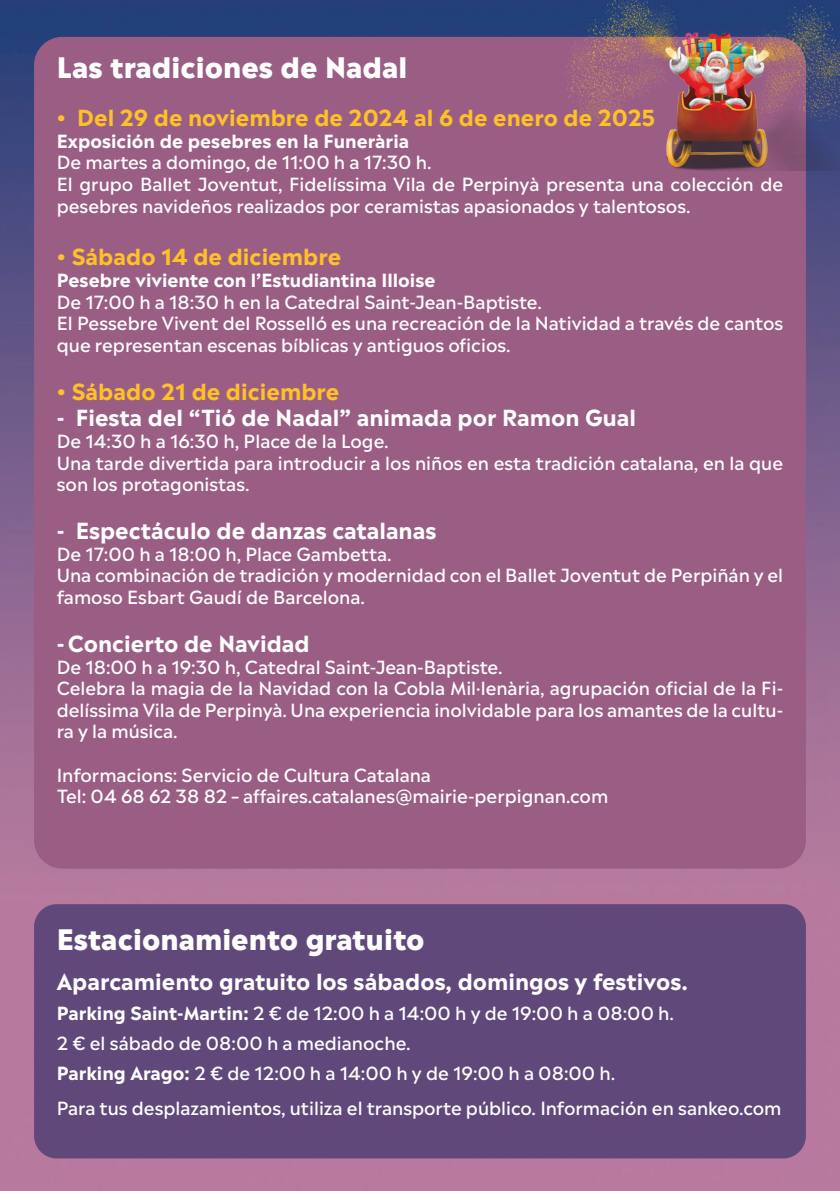
<style>
.page{position:relative;width:840px;height:1191px;background:#fff}
.page>*{position:absolute;margin:0;border:0;box-sizing:border-box;transform-origin:0 0}
.t1{font:800 28px "Madera";color:#fff}
.t2{font:700 22px "Madera";color:#fff}
.t3{font:700 22px "Madera";color:#fec128}
.t4{font:500 18px/21.6px "Madera";color:#fff}
.t5{font:700 18px "Madera";color:#fff}
.s1{font-weight:700}
</style>
<div class="page">
<img style="left:0;top:0;width:839px;height:1191px">
<div style="left:34px;top:904px;width:771px;height:254px;background:#60497a;border-radius:23px"></div>
<div style="left:34px;top:37px;width:771px;height:831px;background:#9a5e85;border-radius:28px"></div>
<img style="left:556px;top:0;width:283px;height:170px">
<h1 class="t1" style="left:57px;top:46px;width:352px">Las tradiciones de Nadal</h1>
<p class="t3" style="left:57px;top:101px;width:599px">• Del 29 de noviembre de 2024 al 6 de enero de 2025</p>
<p class="t5" style="left:57px;top:127px;width:354px">Exposición de pesebres en la Funerària</p>
<p class="t4" style="left:57px;top:151px;width:727px">De martes a domingo, de 11:00 h a 17:30 h.<br>El grupo Ballet Joventut, Fidelíssima Vila de Perpinyà presenta una colección de pesebres navideños realizados por ceramistas apasionados y talentosos.</p>
<p class="t3" style="left:57px;top:240px;width:286px">• Sábado 14 de diciembre</p>
<p class="t5" style="left:57px;top:266px;width:380px">Pesebre viviente con l’Estudiantina Illoise</p>
<p class="t4" style="left:57px;top:290px;width:727px">De 17:00 h a 18:30 h en la Catedral Saint-Jean-Baptiste.<br>El Pessebre Vivent del Rosselló es una recreación de la Natividad a través de cantos que representan escenas bíblicas y antiguos oficios.</p>
<p class="t3" style="left:57px;top:374px;width:284px">• Sábado 21 de diciembre</p>
<p class="t2" style="left:57px;top:401px;width:580px">- Fiesta del “Tió de Nadal” animada por Ramon Gual</p>
<p class="t4" style="left:57px;top:429px;width:727px">De 14:30 h a 16:30 h, Place de la Loge.<br>Una tarde divertida para introducir a los niños en esta tradición catalana, en la que son los protagonistas.</p>
<p class="t2" style="left:57px;top:514px;width:381px">- Espectáculo de danzas catalanas</p>
<p class="t4" style="left:57px;top:542px;width:727px">De 17:00 h a 18:00 h, Place Gambetta.<br>Una combinación de tradición y modernidad con el Ballet Joventut de Perpiñán y el famoso Esbart Gaudí de Barcelona.</p>
<p class="t2" style="left:57px;top:626px;width:254px">- Concierto de Navidad</p>
<p class="t4" style="left:57px;top:655px;width:727px">De 18:00 h a 19:30 h, Catedral Saint-Jean-Baptiste.<br>Celebra la magia de la Navidad con la Cobla Mil·lenària, agrupación oficial de la Fi&shy;delíssima Vila de Perpinyà. Una experiencia inolvidable para los amantes de la cultu&shy;ra y la música.</p>
<p class="t4" style="left:57px;top:763px;width:552px">Informacions: Servicio de Cultura Catalana<br>Tel: 04 68 62 38 82 – affaires.catalanes@mairie-perpignan.com</p>
<h1 class="t1" style="left:57px;top:917px;width:369px">Estacionamiento gratuito</h1>
<p class="t2" style="left:57px;top:964px;width:632px">Aparcamiento gratuito los sábados, domingos y festivos.</p>
<p class="t4" style="left:57px;top:997px;width:618px;line-height:30px"><span class="s1">Parking Saint-Martin:</span> 2 € de 12:00 h a 14:00 h y de 19:00 h a 08:00 h.<br>2 € el sábado de 08:00 h a medianoche.<br><span class="s1">Parking Arago:</span> 2 € de 12:00 h a 14:00 h y de 19:00 h a 08:00 h.</p>
<p class="t4" style="left:57px;top:1097px;width:725px">Para tus desplazamientos, utiliza el transporte público. Información en sankeo.com</p>
</div>
